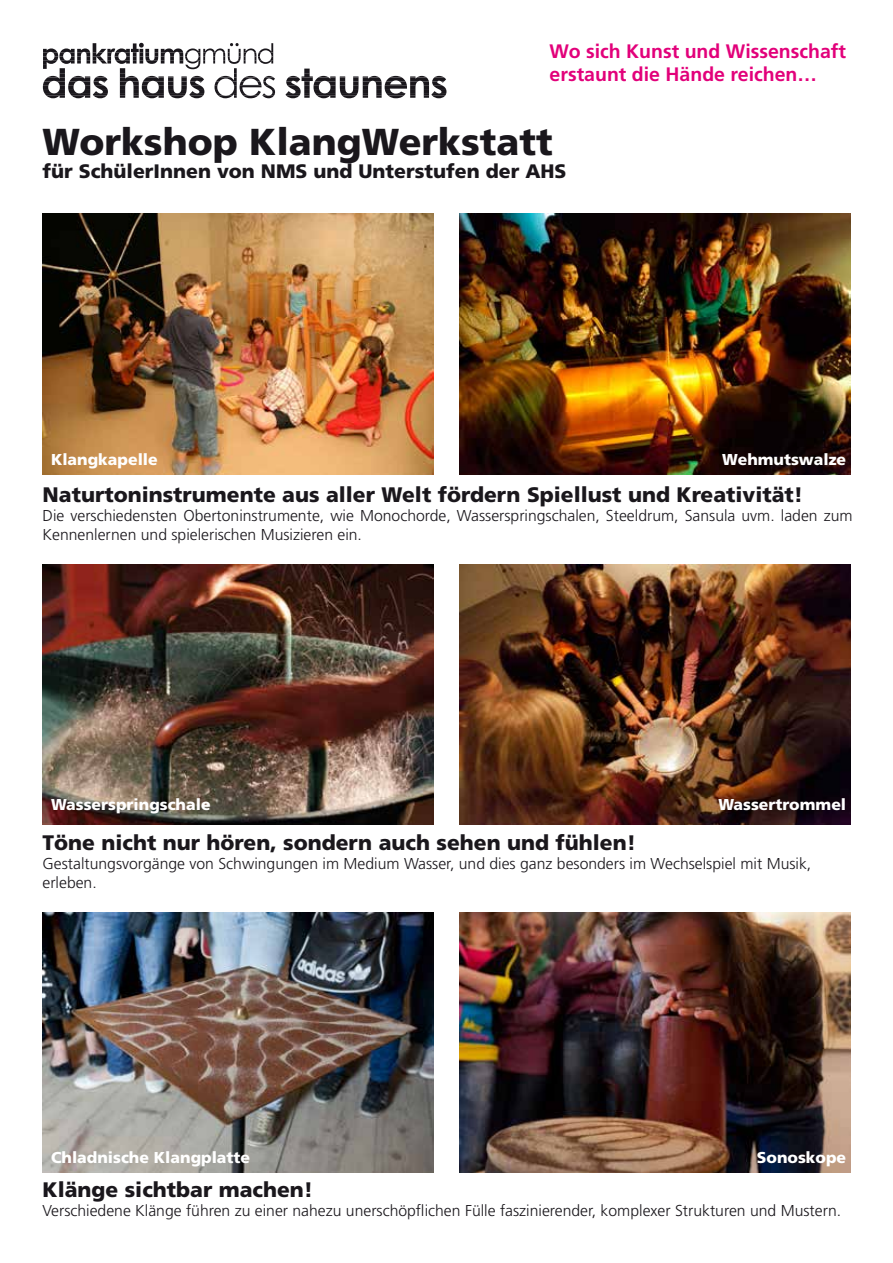
<style>
.page{position:relative;width:893px;height:1263px;background:#fff}
.page>*{position:absolute;margin:0;border:0;box-sizing:border-box;transform-origin:0 0}
.t1{font:900 37.5px "Frutiger";color:#1a171c}
.t2{font:900 21px "Frutiger";color:#1a171c}
.t3{font:700 19.5px/23.4px "Frutiger";color:#e2007a}
.t4{font:900 19.5px "Frutiger";color:#1a171c}
.t5{font:300 15.75px/18.9px "Frutiger";color:#1a171c}
.t6{font:900 15.75px "Frutiger";color:#fff}
</style>
<div class="page">
<svg style="left:43px;top:43px;width:403px;height:55px"></svg>
<img style="left:43px;top:912px;width:390px;height:261px">
<img style="left:460px;top:912px;width:390px;height:261px">
<img style="left:460px;top:564px;width:390px;height:260px">
<img style="left:43px;top:214px;width:390px;height:260px">
<img style="left:460px;top:214px;width:390px;height:260px">
<img style="left:43px;top:564px;width:390px;height:260px">
<p class="t3" style="left:550px;top:39px;width:298px">Wo sich Kunst und Wissenschaft erstaunt die Hände reichen…</p>
<h1 class="t1" style="left:43px;top:119px;width:512px">Workshop KlangWerkstatt</h1>
<p class="t4" style="left:43px;top:159px;width:525px">für SchülerInnen von NMS und Unterstufen der AHS</p>
<p class="t6" style="left:51px;top:450px;width:108px">Klangkapelle</p>
<p class="t6" style="left:722px;top:450px;width:125px">Wehmutswalze</p>
<h2 class="t2" style="left:43px;top:482px;width:762px">Naturtoninstrumente aus aller Welt fördern Spiellust und Kreativität!</h2>
<p class="t5" style="left:43px;top:506px;width:812px">Die verschiedensten Obertoninstrumente, wie Monochorde, Wasserspringschalen, Steeldrum, Sansula uvm. laden zum<br>Kennenlernen und spielerischen Musizieren ein.</p>
<p class="t6" style="left:51px;top:795px;width:161px">Wasserspringschale</p>
<p class="t6" style="left:718px;top:795px;width:129px">Wassertrommel</p>
<h2 class="t2" style="left:43px;top:830px;width:595px">Töne nicht nur hören, sondern auch sehen und fühlen!</h2>
<p class="t5" style="left:43px;top:854px;width:770px">Gestaltungsvorgänge von Schwingungen im Medium Wasser, und dies ganz besonders im Wechselspiel mit Musik, erleben.</p>
<p class="t6" style="left:51px;top:1148px;width:201px">Chladnische Klangplatte</p>
<p class="t6" style="left:757px;top:1148px;width:91px">Sonoskope</p>
<h2 class="t2" style="left:43px;top:1177px;width:272px">Klänge sichtbar machen!</h2>
<p class="t5" style="left:43px;top:1201px;width:800px">Verschiedene Klänge führen zu einer nahezu unerschöpflichen Fülle faszinierender, komplexer Strukturen und Mustern.</p>
</div>
